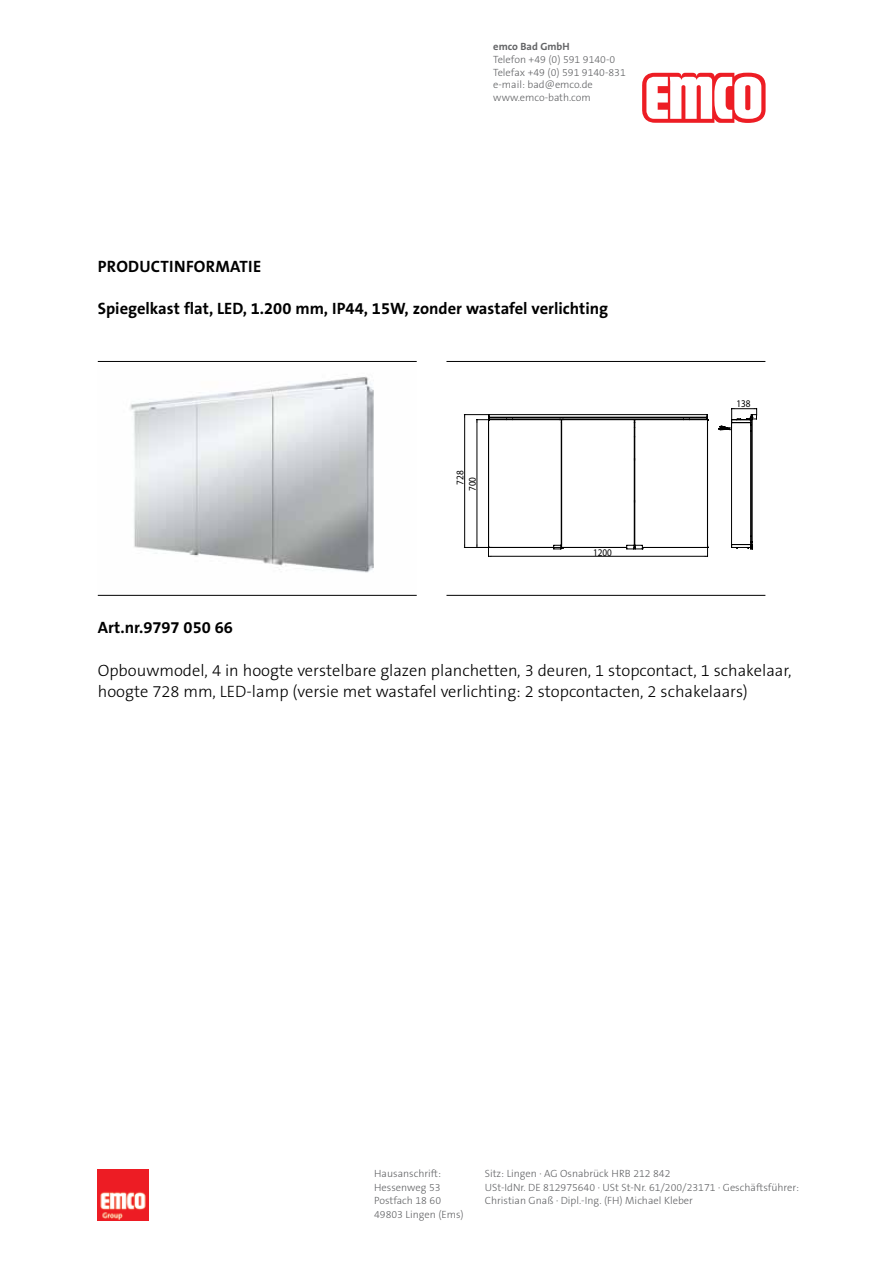
<style>
.page{position:relative;width:893px;height:1263px;background:#fff}
.page>*{position:absolute;margin:0;border:0;box-sizing:border-box;transform-origin:0 0}
.t1{font:300 16.5px/21px "The Sans Os F";color:#000}
.t2{font:700 16.5px "The Sans Os F";color:#000}
.t3{font:300 10.5px/13.5px "The Sans Os F";color:#636466}
.t4{font:700 10.5px "The Sans Os F";color:#636466}
.t5{font:10.2px "Myriad Pro";color:#000;scale:.9 1}
</style>
<div class="page">
<svg style="left:642px;top:73px;width:124px;height:50px"></svg>
<img style="left:98px;top:1169px;width:51px;height:51px">
<img style="left:130px;top:376px;width:244px;height:197px">
<hr style="left:98px;top:595px;width:319px;height:1px;background:#000">
<hr style="left:98px;top:361px;width:319px;height:1px;background:#000">
<svg style="left:464px;top:414px;width:244px;height:143px"></svg>
<svg style="left:718px;top:408px;width:39px;height:141px"></svg>
<hr style="left:446px;top:595px;width:319px;height:1px;background:#000">
<hr style="left:446px;top:361px;width:319px;height:1px;background:#000">
<p class="t4" style="left:493px;top:40px;width:78px">emco Bad GmbH</p>
<p class="t3" style="left:493px;top:53px;width:134px;line-height:12.6px">Telefon +49 (0) 591 9140-0<br>Telefax +49 (0) 591 9140-831 e-mail: bad@emco.de www.emco-bath.com</p>
<h1 class="t2" style="left:98px;top:255px;width:165px">PRODUCTINFORMATIE</h1>
<h1 class="t2" style="left:98px;top:298px;width:512px">Spiegelkast flat, LED, 1.200 mm, IP44, 15W, zonder wastafel verlichting</h1>
<p class="t5" style="left:454px;top:485px;width:17px;rotate:-90deg">728</p>
<p class="t5" style="left:466px;top:491px;width:17px;rotate:-90deg">700</p>
<p class="t5" style="left:593px;top:546px;width:22px">1200</p>
<p class="t5" style="left:736px;top:397px;width:17px">138</p>
<h1 class="t2" style="left:98px;top:617px;width:137px">Art.nr.9797 050 66</h1>
<h1 class="t1" style="left:98px;top:660px;width:695px">Opbouwmodel, 4 in hoogte verstelbare glazen planchetten, 3 deuren, 1 stopcontact, 1 schakelaar, hoogte 728 mm, LED-lamp (versie met wastafel verlichting: 2 stopcontacten, 2 schakelaars)</h1>
<p class="t3" style="left:374px;top:1167px;width:91px">Hausanschrift:<br>Hessenweg 53<br>Postfach 18 60<br>49803 Lingen (Ems)</p>
<p class="t3" style="left:485px;top:1167px;width:316px">Sitz: Lingen · AG Osnabrück HRB 212 842<br>USt-IdNr. DE 812975640 · USt St-Nr. 61/200/23171 · Geschäftsführer:<br>Christian Gnaß · Dipl.-Ing. (FH) Michael Kleber</p>
</div>
